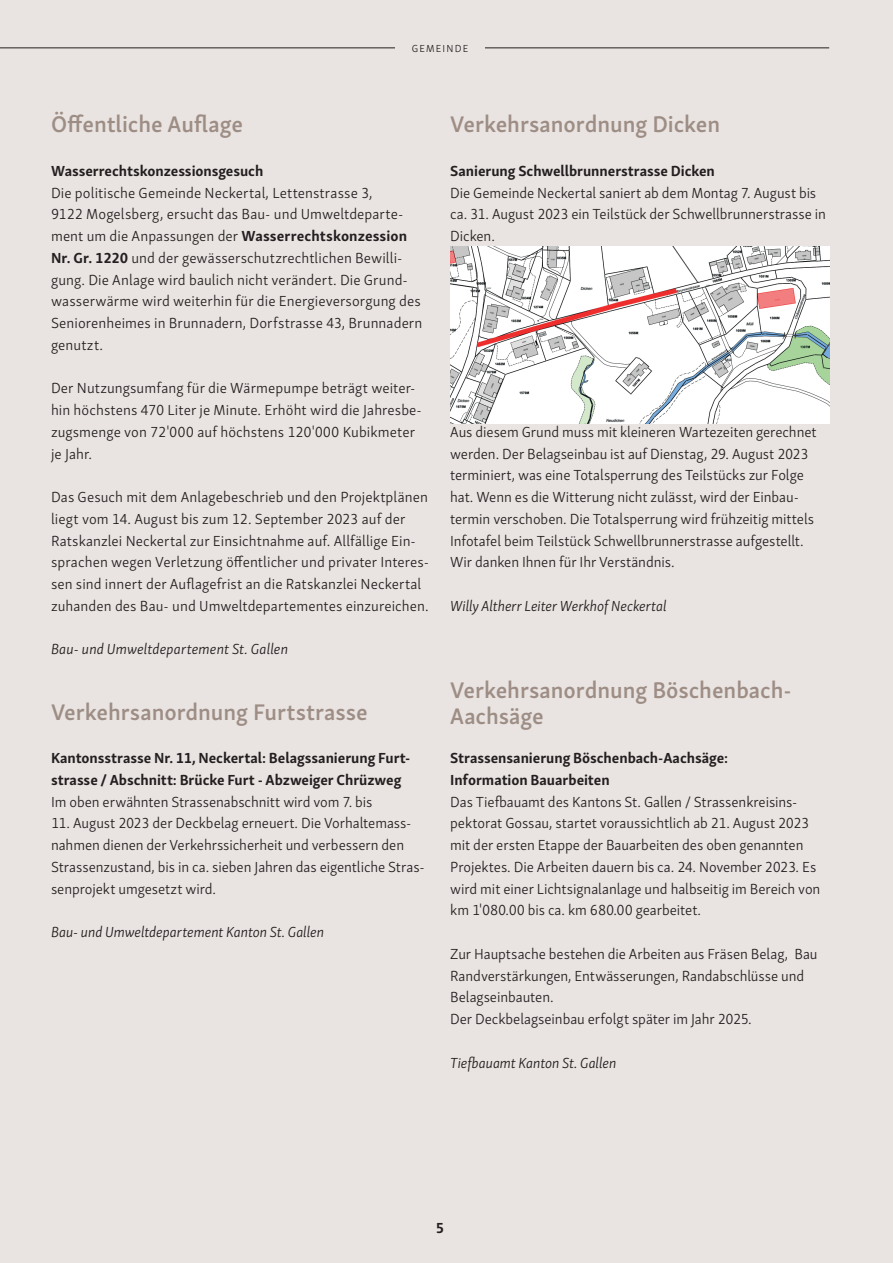
<style>
.page{position:relative;width:893px;height:1263px;background:#e9e4e1}
.page>*{position:absolute;margin:0;border:0;box-sizing:border-box;transform-origin:0 0}
.t1{font:600 23.25px/26.2px "Skolar Sans PE";letter-spacing:-.005em;color:#9d8d85}
.t2{font:300 15px/21.8px "Skolar Sans Latn";color:#231f20}
.t3{font:700 15px/21.8px "Skolar Sans Latn";letter-spacing:-.005em;color:#231f20}
.t4{font:italic 300 15px "Skolar Sans Latn";letter-spacing:-.005em;color:#231f20}
.t5{font:300 10.5px "Skolar Sans Latn";letter-spacing:.11em;color:#231f20}
.s1{font-weight:700}
</style>
<div class="page">
<hr style="left:0;top:48px;width:829px;height:1px;background:#231f20">
<div style="left:395px;top:42px;width:90px;height:11px;background:#e9e4e1"></div>
<img style="left:451px;top:247px;width:378px;height:176px">
<p class="t5" style="left:412px;top:40px;width:58px">GEMEINDE</p>
<h1 class="t1" style="left:51px;top:109px;width:193px">Öffentliche Auflage</h1>
<p class="t3" style="left:51px;top:158px;width:214px">Wasserrechtskonzessionsgesuch</p>
<p class="t2" style="left:51px;top:181px;width:373px">Die politische Gemeinde Neckertal, Lettenstrasse 3,<br>9122 Mogelsberg, ersucht das Bau- und Umweltdeparte&shy;ment um die Anpassungen der <span class="s1">Wasserrechtskonzession Nr. Gr. 1220</span> und der gewässerschutzrechtlichen Bewilli&shy;gung. Die Anlage wird baulich nicht verändert. Die Grund&shy;wasserwärme wird weiterhin für die Energieversorgung des Seniorenheimes in Brunnadern, Dorfstrasse 43, Brunnadern genutzt.</p>
<p class="t2" style="left:51px;top:376px;width:372px">Der Nutzungsumfang für die Wärmepumpe beträgt weiter&shy;hin höchstens 470 Liter je Minute. Erhöht wird die Jahresbe&shy;zugsmenge von 72'000 auf höchstens 120'000 Kubikmeter je Jahr.</p>
<p class="t2" style="left:51px;top:485px;width:379px">Das Gesuch mit dem Anlagebeschrieb und den Projektplänen liegt vom 14. August bis zum 12. September 2023 auf der Ratskanzlei Neckertal zur Einsichtnahme auf. Allfällige Ein&shy;sprachen wegen Verletzung öffentlicher und privater Interes&shy;sen sind innert der Auflagefrist an die Ratskanzlei Neckertal zuhanden des Bau- und Umweltdepartementes einzureichen.</p>
<p class="t4" style="left:51px;top:638px;width:239px">Bau- und Umweltdepartement St. Gallen</p>
<h1 class="t1" style="left:51px;top:696px;width:318px">Verkehrsanordnung Furtstrasse</h1>
<p class="t3" style="left:51px;top:746px;width:361px">Kantonsstrasse Nr. 11, Neckertal: Belagssanierung Furt&shy;strasse / Abschnitt: Brücke Furt - Abzweiger Chrüzweg</p>
<p class="t2" style="left:51px;top:790px;width:323px">Im oben erwähnten Strassenabschnitt wird vom 7. bis</p>
<p class="t2" style="left:51px;top:811px;width:375px">11. August 2023 der Deckbelag erneuert. Die Vorhaltemass&shy;nahmen dienen der Verkehrssicherheit und verbessern den Strassenzustand, bis in ca. sieben Jahren das eigentliche Stras&shy;senprojekt umgesetzt wird.</p>
<p class="t4" style="left:51px;top:921px;width:274px">Bau- und Umweltdepartement Kanton St. Gallen</p>
<h1 class="t1" style="left:450px;top:109px;width:271px">Verkehrsanordnung Dicken</h1>
<p class="t3" style="left:450px;top:158px;width:266px">Sanierung Schwellbrunnerstrasse Dicken</p>
<p class="t2" style="left:450px;top:181px;width:377px">Die Gemeinde Neckertal saniert ab dem Montag 7. August bis ca. 31. August 2023 ein Teilstück der Schwellbrunnerstrasse in<br>Dicken.</p>
<p class="t2" style="left:450px;top:420px;width:368px">Aus diesem Grund muss mit kleineren Wartezeiten gerechnet werden. Der Belagseinbau ist auf Dienstag, 29. August 2023 terminiert, was eine Totalsperrung des Teilstücks zur Folge hat. Wenn es die Witterung nicht zulässt, wird der Einbau&shy;termin verschoben. Die Totalsperrung wird frühzeitig mittels Infotafel beim Teilstück Schwellbrunnerstrasse aufgestellt.<br>Wir danken Ihnen für Ihr Verständnis.</p>
<p class="t4" style="left:450px;top:595px;width:218px">Willy Altherr Leiter Werkhof Neckertal</p>
<h1 class="t1" style="left:450px;top:675px;width:343px">Verkehrsanordnung Böschenbach-<br>Aachsäge</h1>
<p class="t3" style="left:450px;top:746px;width:279px">Strassensanierung Böschenbach-Aachsäge:<br>Information Bauarbeiten</p>
<p class="t2" style="left:450px;top:790px;width:372px">Das Tiefbauamt des Kantons St. Gallen / Strassenkreisins&shy;pektorat Gossau, startet voraussichtlich ab 21. August 2023 mit der ersten Etappe der Bauarbeiten des oben genannten Projektes. Die Arbeiten dauern bis ca. 24. November 2023. Es wird mit einer Lichtsignalanlage und halbseitig im Bereich von km 1'080.00 bis ca. km 680.00 gearbeitet.</p>
<p class="t2" style="left:450px;top:942px;width:369px">Zur Hauptsache bestehen die Arbeiten aus Fräsen Belag, Bau Randverstärkungen, Entwässerungen, Randabschlüsse und Belagseinbauten.<br>Der Deckbelagseinbau erfolgt später im Jahr 2025.</p>
<p class="t4" style="left:450px;top:1051px;width:168px">Tiefbauamt Kanton St. Gallen</p>
<p class="t3" style="left:436px;top:1215px;width:10px">5</p>
</div>
